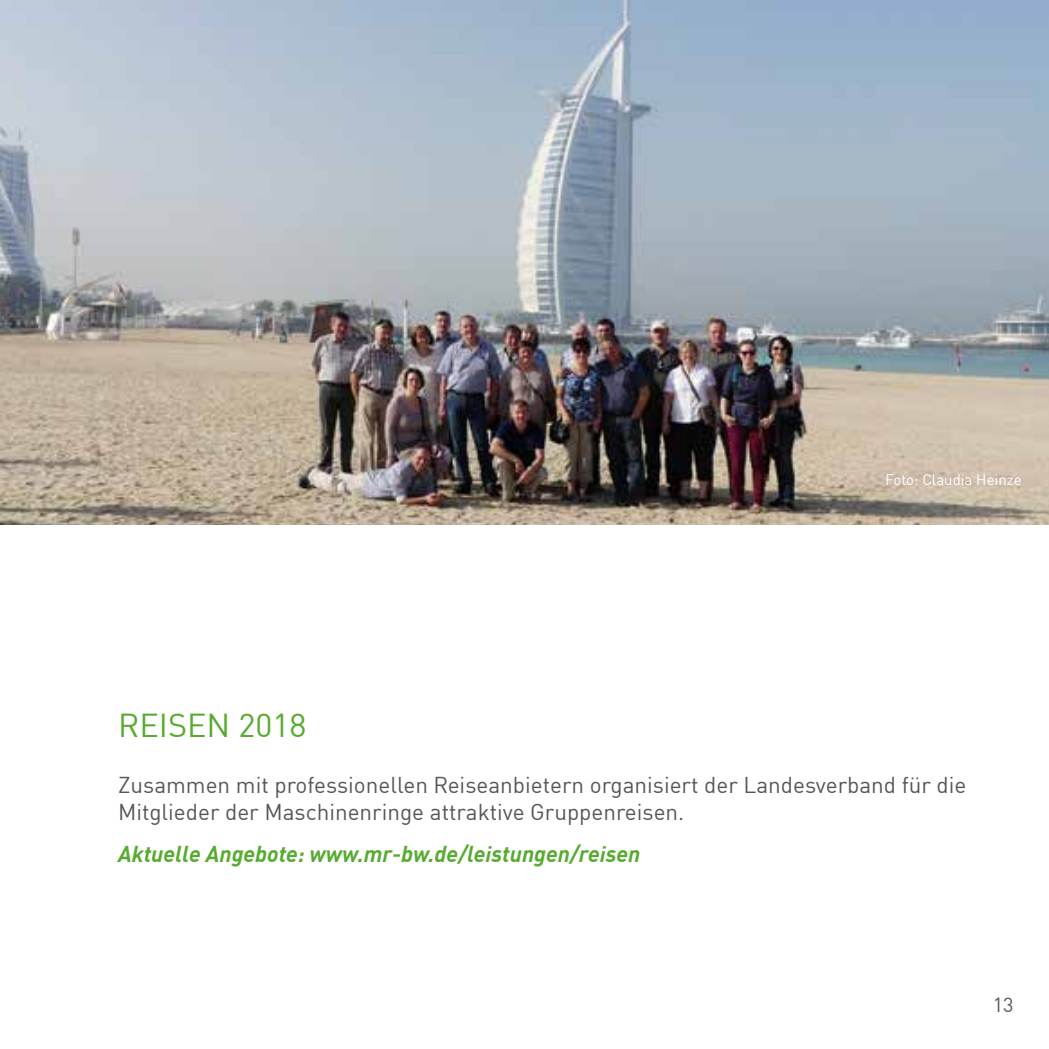
<style>
.page{position:relative;width:1049px;height:1049px;background:#fff}
.page>*{position:absolute;margin:0;border:0;box-sizing:border-box;transform-origin:0 0}
.t1{font:32.5px "DIN Offc";color:#58ab31}
.t2{font:22.5px/27.5px "DIN Offc";color:#575756}
.t3{font:italic 700 22.5px "DIN Offc";color:#58ab31}
.t4{font:20px "DIN Offc";color:#575756}
.t5{font:15px "DIN Offc";color:#fff}
</style>
<div class="page">
<img style="left:0;top:0;width:1049px;height:524px">
<p class="t5" style="left:885px;top:470px;width:138px">Foto: Claudia Heinze</p>
<h1 class="t1" style="left:118px;top:705px;width:190px">REISEN 2018</h1>
<p class="t2" style="left:118px;top:770px;width:850px">Zusammen mit professionellen Reiseanbietern organisiert der Landesverband für die<br>Mitglieder der Maschinenringe attraktive Gruppenreisen.</p>
<p class="t3" style="left:118px;top:839px;width:524px">Aktuelle Angebote: www.mr-bw.de/leistungen/reisen</p>
<p class="t4" style="left:993px;top:992px;width:22px">13</p>
</div>
